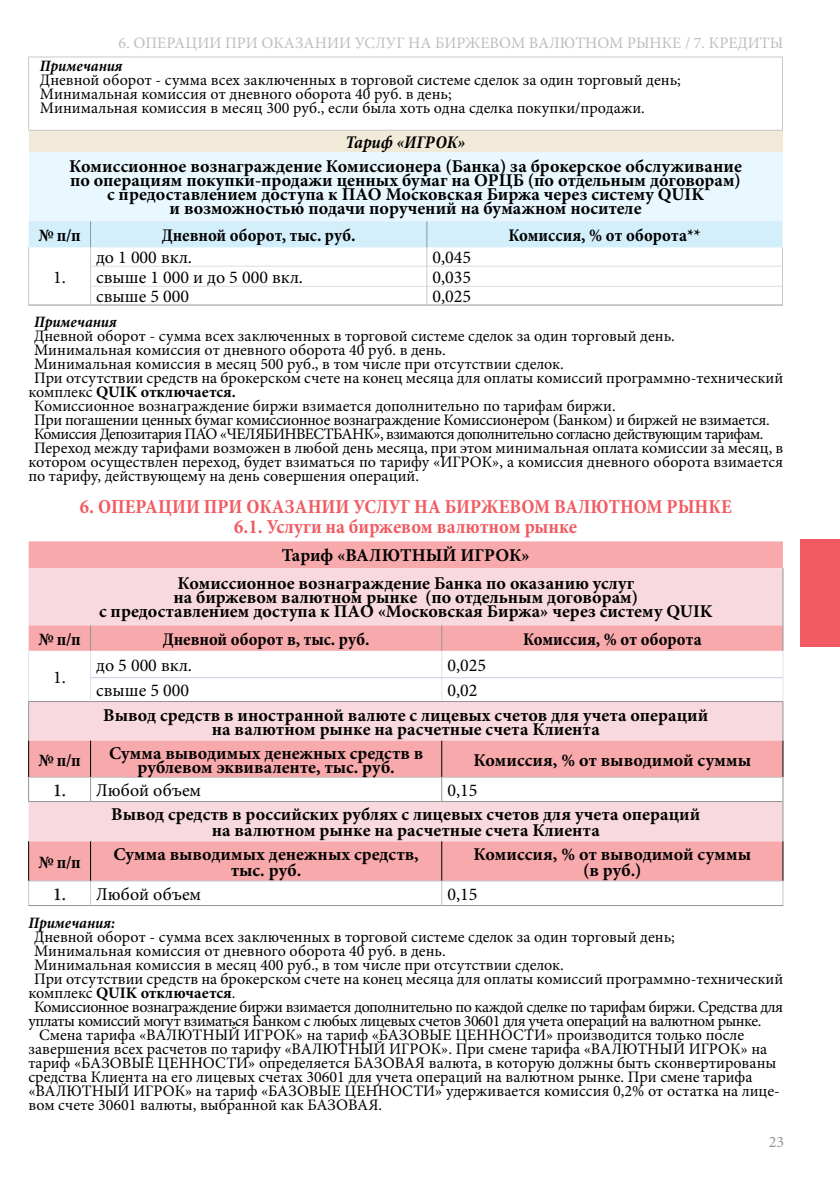
<style>
.page{position:relative;width:840px;height:1191px;background:#fff}
.page>*{position:absolute;margin:0;border:0;box-sizing:border-box;transform-origin:0 0}
.t1{font:700 condensed 20px/20px "Minion Pro";color:#f15b61;text-align:center}
.t2{font:700 18px/14px "Minion Pro";color:#000;text-align:center}
.t3{font:18px "Minion Pro";color:#000}
.t4{font:700 condensed 18px "Minion Pro";color:#000}
.t5{font:italic 700 condensed 18px "Minion Pro";color:#000}
.t6{font:16px/14px "Minion Pro";color:#000}
.t7{font:16px "Minion Pro";letter-spacing:-.03em;color:#000}
.t8{font:16px "Minion Pro";letter-spacing:-.02em;color:#000}
.t9{font:16px "Minion Pro";letter-spacing:-.04em;color:#000}
.t10{font:16px "Minion Pro";color:#bcbec0}
.t11{font:700 16px "Minion Pro";color:#000}
.t12{font:italic 700 condensed 16px "Minion Pro";color:#000}
.t13{font:16px "Minion Pro";color:#939598}
.s1{font-weight:400}
</style>
<div class="page">
<div style="left:29px;top:130px;width:753px;height:23px;background:#f1ead8"></div>
<div style="left:29px;top:153px;width:753px;height:68px;background:#e9f7fe"></div>
<svg style="left:28px;top:221px;width:754px;height:84px"></svg>
<hr style="left:28px;top:57px;width:62px;height:1px;background:#c7c8ca">
<hr style="left:28px;top:57px;width:1px;height:73px;background:#c7c8ca">
<hr style="left:90px;top:57px;width:336px;height:1px;background:#c7c8ca">
<hr style="left:426px;top:57px;width:356px;height:1px;background:#c7c8ca">
<hr style="left:781px;top:57px;width:1px;height:73px;background:#c7c8ca">
<hr style="left:28px;top:130px;width:62px;height:1px;background:#c7c8ca">
<hr style="left:90px;top:130px;width:336px;height:1px;background:#c7c8ca">
<hr style="left:426px;top:130px;width:356px;height:1px;background:#c7c8ca">
<hr style="left:28px;top:305px;width:62px;height:1px;background:#939598">
<hr style="left:90px;top:305px;width:336px;height:1px;background:#939598">
<hr style="left:426px;top:305px;width:356px;height:1px;background:#939598">
<div style="left:29px;top:541px;width:753px;height:339px;background:#f7a9ac"></div>
<svg style="left:29px;top:568px;width:753px;height:273px;fill:#f8d9df"></svg>
<hr style="left:782px;top:568px;width:1px;height:57px;background:#939598">
<hr style="left:28px;top:880px;width:62px;height:1px;background:#c7c8ca">
<hr style="left:90px;top:880px;width:351px;height:1px;background:#c7c8ca">
<svg style="left:90px;top:881px;width:1px;height:24px"></svg>
<hr style="left:441px;top:880px;width:341px;height:1px;background:#c7c8ca">
<svg style="left:441px;top:881px;width:1px;height:24px"></svg>
<hr style="left:782px;top:801px;width:1px;height:40px;background:#939598">
<hr style="left:28px;top:841px;width:1px;height:39px;background:#000">
<hr style="left:90px;top:841px;width:1px;height:39px;background:#000">
<hr style="left:441px;top:841px;width:1px;height:39px;background:#000">
<hr style="left:782px;top:841px;width:1px;height:39px;background:#000">
<svg style="left:28px;top:651px;width:1px;height:50px"></svg>
<svg style="left:90px;top:625px;width:1px;height:76px"></svg>
<svg style="left:441px;top:625px;width:1px;height:76px"></svg>
<svg style="left:782px;top:625px;width:1px;height:76px"></svg>
<hr style="left:91px;top:677px;width:350px;height:1px;background:#cacae6">
<hr style="left:441px;top:677px;width:341px;height:1px;background:#cacae6">
<hr style="left:28px;top:801px;width:62px;height:1px;background:#939598">
<hr style="left:90px;top:801px;width:351px;height:1px;background:#939598">
<hr style="left:441px;top:801px;width:341px;height:1px;background:#939598">
<hr style="left:28px;top:701px;width:62px;height:1px;background:#939598">
<hr style="left:28px;top:702px;width:1px;height:38px;background:#939598">
<hr style="left:90px;top:701px;width:351px;height:1px;background:#939598">
<hr style="left:441px;top:701px;width:341px;height:1px;background:#939598">
<hr style="left:782px;top:702px;width:1px;height:38px;background:#939598">
<svg style="left:28px;top:881px;width:1px;height:24px"></svg>
<svg style="left:782px;top:881px;width:1px;height:24px"></svg>
<hr style="left:28px;top:905px;width:62px;height:1px;background:#939598">
<hr style="left:90px;top:905px;width:351px;height:1px;background:#939598">
<hr style="left:441px;top:905px;width:341px;height:1px;background:#939598">
<svg style="left:28px;top:740px;width:755px;height:61px"></svg>
<svg style="left:54px;top:888px;width:11px;height:12px"></svg>
<div style="left:799px;top:539px;width:40px;height:107px;background:#f15b61"></div>
<p class="t10" style="left:118px;top:33px;width:665px">6. ОПЕРАЦИИ ПРИ ОКАЗАНИИ УСЛУГ НА БИРЖЕВОМ ВАЛЮТНОМ РЫНКЕ / 7. КРЕДИТЫ</p>
<p class="t12" style="left:40px;top:55px;width:84px">Примечания</p>
<p class="t6" style="left:40px;top:73px;width:642px">Дневной оборот - сумма всех заключенных в торговой системе сделок за один торговый день;<br>Минимальная комиссия от дневного оборота 40 руб. в день;<br>Минимальная комиссия в месяц 300 руб., если была хоть одна сделка покупки/продажи.</p>
<p class="t5" style="left:345px;top:130px;width:121px">Тариф «ИГРОК»</p>
<p class="t2" style="left:69px;top:159px;width:673px">Комиссионное вознаграждение Комиссионера (Банка) за брокерское обслуживание по операциям покупки-продажи ценных бумаг на ОРЦБ (по отдельным договорам) с предоставлением доступа к ПАО Московская Биржа через систему QUIK<br>и возможностью подачи поручений на бумажном носителе</p>
<p class="t4" style="left:38px;top:223px;width:44px">№ п/п</p>
<p class="t4" style="left:162px;top:223px;width:195px">Дневной оборот, тыс. руб.</p>
<p class="t4" style="left:508px;top:223px;width:194px">Комиссия, % от оборота**</p>
<p class="t3" style="left:53px;top:265px;width:14px">1.</p>
<p class="t3" style="left:96px;top:245px;width:97px">до 1 000 вкл.</p>
<p class="t3" style="left:432px;top:245px;width:40px">0,045</p>
<p class="t3" style="left:96px;top:265px;width:208px">свыше 1 000 и до 5 000 вкл.</p>
<p class="t3" style="left:432px;top:265px;width:40px">0,035</p>
<p class="t3" style="left:96px;top:284px;width:94px">свыше 5 000</p>
<p class="t3" style="left:432px;top:284px;width:40px">0,025</p>
<p class="t12" style="left:34px;top:311px;width:84px">Примечания</p>
<p class="t6" style="left:34px;top:329px;width:642px">Дневной оборот - сумма всех заключенных в торговой системе сделок за один торговый день.</p>
<p class="t6" style="left:34px;top:343px;width:413px">Минимальная комиссия от дневного оборота 40 руб. в день.</p>
<p class="t6" style="left:34px;top:357px;width:531px">Минимальная комиссия в месяц 500 руб., в том числе при отсутствии сделок.</p>
<p class="t6" style="left:34px;top:371px;width:750px">При отсутствии средств на брокерском счете на конец месяца для оплаты комиссий программно-технический</p>
<p class="t11" style="left:28px;top:381px;width:209px"><span class="s1">комплекс</span> QUIK отключается.</p>
<p class="t6" style="left:34px;top:399px;width:583px">Комиссионное вознаграждение биржи взимается дополнительно по тарифам биржи.</p>
<p class="t8" style="left:34px;top:409px;width:737px">При погашении ценных бумаг комиссионное вознаграждение Комиссионером (Банком) и биржей не взимается.</p>
<p class="t9" style="left:34px;top:423px;width:730px">Комиссия Депозитария ПАО «ЧЕЛЯБИНВЕСТБАНК», взимаются дополнительно согласно действующим тарифам.</p>
<p class="t6" style="left:34px;top:441px;width:750px">Переход между тарифами возможен в любой день месяца, при этом минимальная оплата комиссии за месяц, в</p>
<p class="t6" style="left:28px;top:455px;width:756px">котором осуществлен переход, будет взиматься по тарифу «ИГРОК», а комиссия дневного оборота взимается</p>
<p class="t6" style="left:28px;top:469px;width:392px">по тарифу, действующему на день совершения операций.</p>
<p class="t1" style="left:80px;top:497px;width:652px">6. ОПЕРАЦИИ ПРИ ОКАЗАНИИ УСЛУГ НА БИРЖЕВОМ ВАЛЮТНОМ РЫНКЕ<br>6.1. Услуги на биржевом валютном рынке</p>
<p class="t2" style="left:177px;top:541px;width:458px;line-height:28px">Тариф «ВАЛЮТНЫЙ ИГРОК»<br>Комиссионное вознаграждение Банка по оказанию услуг</p>
<p class="t2" style="left:99px;top:590px;width:614px">на биржевом валютном рынке (по отдельным договорам)<br>с предоставлением доступа к ПАО «Московская Биржа» через систему QUIK</p>
<p class="t4" style="left:38px;top:626px;width:44px">№ п/п</p>
<p class="t4" style="left:163px;top:626px;width:208px">Дневной оборот в, тыс. руб.</p>
<p class="t4" style="left:522px;top:626px;width:180px">Комиссия, % от оборота</p>
<p class="t3" style="left:53px;top:665px;width:14px">1.</p>
<p class="t3" style="left:96px;top:653px;width:97px">до 5 000 вкл.</p>
<p class="t3" style="left:447px;top:653px;width:40px">0,025</p>
<p class="t3" style="left:96px;top:678px;width:94px">свыше 5 000</p>
<p class="t3" style="left:447px;top:678px;width:32px">0,02</p>
<p class="t2" style="left:103px;top:707px;width:606px">Вывод средств в иностранной валюте с лицевых счетов для учета операций на валютном рынке на расчетные счета Клиента</p>
<p class="t4" style="left:38px;top:747px;width:44px">№ п/п</p>
<p class="t2" style="left:109px;top:745px;width:315px">Сумма выводимых денежных средств в рублевом эквиваленте, тыс. руб.</p>
<p class="t2" style="left:473px;top:752px;width:279px">Комиссия, % от выводимой суммы</p>
<p class="t3" style="left:53px;top:778px;width:149px">1. Любой объем</p>
<p class="t3" style="left:447px;top:778px;width:32px">0,15</p>
<p class="t2" style="left:111px;top:806px;width:590px;line-height:16px">Вывод средств в российских рублях с лицевых счетов для учета операций на валютном рынке на расчетные счета Клиента</p>
<p class="t4" style="left:38px;top:849px;width:44px">№ п/п</p>
<p class="t2" style="left:113px;top:845px;width:307px;line-height:16px">Сумма выводимых денежных средств, тыс. руб.</p>
<p class="t2" style="left:473px;top:845px;width:279px;line-height:16px">Комиссия, % от выводимой суммы (в руб.)</p>
<p class="t3" style="left:53px;top:882px;width:149px">1. Любой объем</p>
<p class="t3" style="left:447px;top:882px;width:32px">0,15</p>
<p class="t12" style="left:28px;top:911px;width:88px">Примечания:</p>
<p class="t6" style="left:34px;top:929px;width:642px">Дневной оборот - сумма всех заключенных в торговой системе сделок за один торговый день;</p>
<p class="t6" style="left:34px;top:943px;width:413px">Минимальная комиссия от дневного оборота 40 руб. в день.</p>
<p class="t6" style="left:34px;top:957px;width:531px">Минимальная комиссия в месяц 400 руб., в том числе при отсутствии сделок.</p>
<p class="t6" style="left:34px;top:971px;width:750px">При отсутствии средств на брокерском счете на конец месяца для оплаты комиссий программно-технический</p>
<p class="t11" style="left:28px;top:981px;width:208px"><span class="s1">комплекс</span> QUIK отключается<span class="s1">.</span></p>
<p class="t7" style="left:34px;top:996px;width:750px">Комиссионное вознаграждение биржи взимается дополнительно по каждой сделке по тарифам биржи. Средства для</p>
<p class="t7" style="left:28px;top:1010px;width:734px">уплаты комиссий могут взиматься Банком с любых лицевых счетов 30601 для учета операций на валютном рынке.</p>
<p class="t6" style="left:39px;top:1027px;width:706px">Cмена тарифа «ВАЛЮТНЫЙ ИГРОК» на тариф «БАЗОВЫЕ ЦЕННОСТИ» производится только после</p>
<p class="t6" style="left:28px;top:1041px;width:740px">завершения всех расчетов по тарифу «ВАЛЮТНЫЙ ИГРОК». При смене тарифа «ВАЛЮТНЫЙ ИГРОК» на</p>
<p class="t6" style="left:28px;top:1055px;width:749px">тариф «БАЗОВЫЕ ЦЕННОСТИ» определяется БАЗОВАЯ валюта, в которую должны быть сконвертированы</p>
<p class="t6" style="left:28px;top:1069px;width:725px">средства Клиента на его лицевых счетах 30601 для учета операций на валютном рынке. При смене тарифа</p>
<p class="t6" style="left:28px;top:1083px;width:752px">«ВАЛЮТНЫЙ ИГРОК» на тариф «БАЗОВЫЕ ЦЕННОСТИ» удерживается комиссия 0,2% от остатка на лице-</p>
<p class="t6" style="left:28px;top:1097px;width:355px">вом счете 30601 валюты, выбранной как БАЗОВАЯ.</p>
<p class="t13" style="left:768px;top:1131px;width:17px">23</p>
</div>
